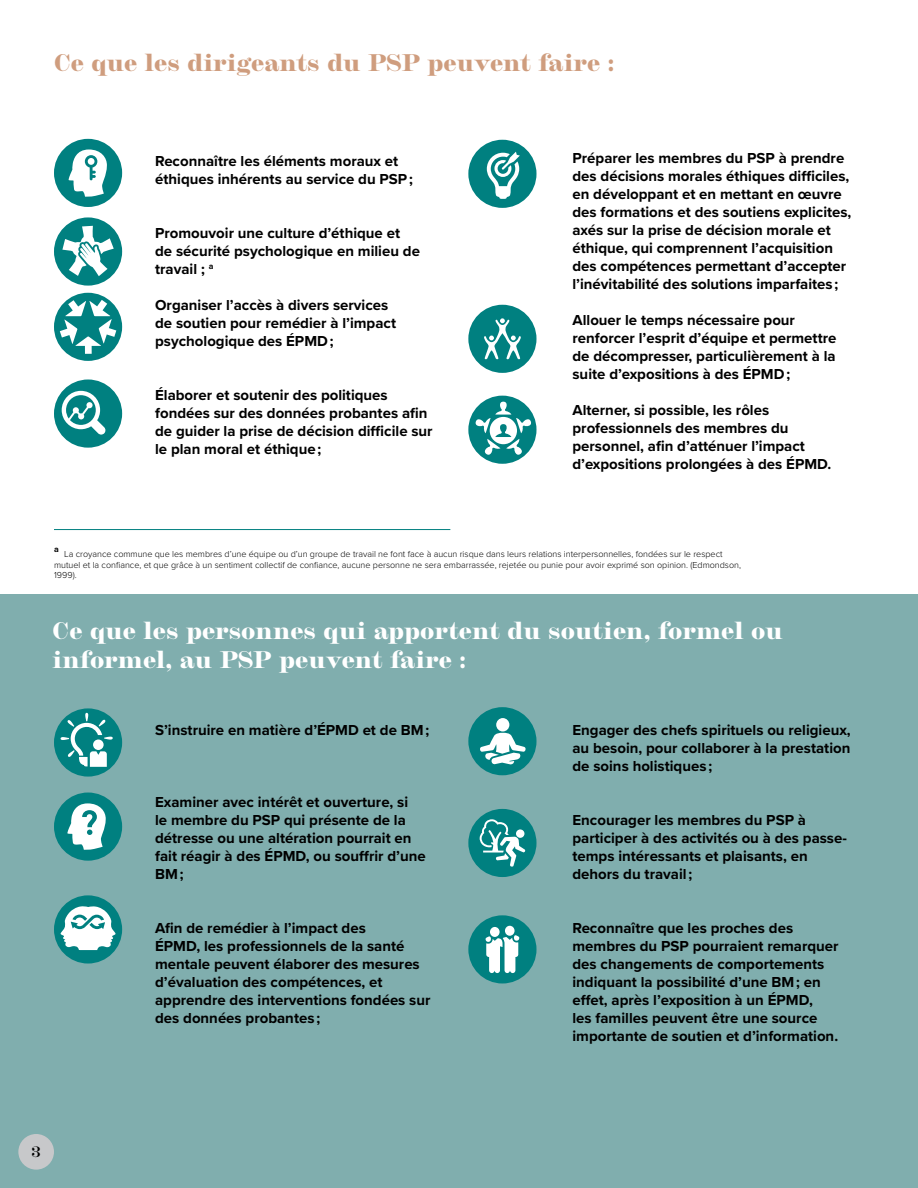
<style>
.page{position:relative;width:918px;height:1188px;background:#fff}
.page>*{position:absolute;margin:0;border:0;box-sizing:border-box;transform-origin:0 0}
.t1{font:900 24px/28.8px "Chapman";color:#fff}
.t2{font:900 24px "Chapman";color:#cf9d7e}
.t3{font:700 15px/18px "Proxima Nova";color:#000}
.t4{font:700 15px "Chapman";color:#000}
.t5{font:300 9px/10.8px "Proxima Nova";color:#000}
</style>
<div class="page">
<div style="left:0;top:594px;width:918px;height:594px;background:#80aeae"></div>
<hr style="left:54px;top:529px;width:396px;height:1px;background:#008080">
<div style="left:54px;top:217px;width:68px;height:69px;background:#008080;border-radius:50%"></div>
<svg style="left:62px;top:226px;width:52px;height:50px"></svg>
<div style="left:468px;top:305px;width:69px;height:68px;background:#008080;border-radius:50%"></div>
<svg style="left:484px;top:318px;width:37px;height:41px"></svg>
<div style="left:54px;top:139px;width:68px;height:68px;background:#008080;border-radius:50%"></div>
<svg style="left:69px;top:149px;width:38px;height:48px"></svg>
<div style="left:88px;top:158px;width:7px;height:7px;background:#fff;border-radius:50%"></div>
<div style="left:468px;top:140px;width:69px;height:68px;background:#008080;border-radius:50%"></div>
<svg style="left:487px;top:152px;width:33px;height:47px"></svg>
<div style="left:54px;top:379px;width:68px;height:69px;background:#008080;border-radius:50%"></div>
<svg style="left:62px;top:391px;width:44px;height:44px"></svg>
<div style="left:54px;top:293px;width:68px;height:68px;background:#008080;border-radius:50%"></div>
<svg style="left:60px;top:300px;width:56px;height:54px"></svg>
<div style="left:468px;top:396px;width:69px;height:68px;background:#008080;border-radius:50%"></div>
<svg style="left:474px;top:402px;width:58px;height:55px"></svg>
<div style="left:54px;top:793px;width:68px;height:68px;background:#008080;border-radius:50%"></div>
<svg style="left:67px;top:803px;width:39px;height:47px"></svg>
<div style="left:54px;top:708px;width:68px;height:69px;background:#008080;border-radius:50%"></div>
<svg style="left:61px;top:713px;width:52px;height:54px"></svg>
<div style="left:54px;top:895px;width:68px;height:69px;background:#008080;border-radius:50%"></div>
<svg style="left:61px;top:906px;width:55px;height:44px"></svg>
<div style="left:468px;top:707px;width:69px;height:68px;background:#008080;border-radius:50%"></div>
<div style="left:496px;top:718px;width:13px;height:13px;background:#fff;border-radius:50%"></div>
<svg style="left:480px;top:733px;width:46px;height:32px"></svg>
<div style="left:468px;top:809px;width:69px;height:68px;background:#008080;border-radius:50%"></div>
<svg style="left:480px;top:819px;width:46px;height:48px"></svg>
<div style="left:516px;top:829px;width:8px;height:9px;background:#fff;border-radius:50%"></div>
<div style="left:468px;top:915px;width:69px;height:68px;background:#008080;border-radius:50%"></div>
<div style="left:505px;top:926px;width:10px;height:10px;background:#fff;border-radius:50%"></div>
<div style="left:490px;top:927px;width:10px;height:10px;background:#fff;border-radius:50%"></div>
<svg style="left:485px;top:935px;width:35px;height:38px"></svg>
<div style="left:18px;top:1134px;width:36px;height:36px;background:#c7c8ca;border-radius:50%"></div>
<h1 class="t2" style="left:54px;top:45px;width:562px">Ce que les dirigeants du PSP peuvent faire :</h1>
<p class="t3" style="left:155px;top:151px;width:259px">Reconnaître les éléments moraux et éthiques inhérents au service du PSP ;</p>
<p class="t3" style="left:155px;top:223px;width:266px">Promouvoir une culture d’éthique et de sécurité psychologique en milieu de travail ; <sup>a</sup></p>
<p class="t3" style="left:155px;top:295px;width:242px">Organiser l’accès à divers services de soutien pour remédier à l’impact psychologique des ÉPMD ;</p>
<p class="t3" style="left:155px;top:385px;width:279px">Élaborer et soutenir des politiques fondées sur des données probantes afin de guider la prise de décision difficile sur le plan moral et éthique ;</p>
<p class="t3" style="left:573px;top:149px;width:280px">Préparer les membres du PSP à prendre des décisions morales éthiques difficiles, en développant et en mettant en œuvre des formations et des soutiens explicites, axés sur la prise de décision morale et éthique, qui comprennent l’acquisition des compétences permettant d’accepter l’inévitabilité des solutions imparfaites ;</p>
<p class="t3" style="left:573px;top:311px;width:265px">Allouer le temps nécessaire pour renforcer l’esprit d’équipe et permettre de décompresser, particulièrement à la suite d’expositions à des ÉPMD ;</p>
<p class="t3" style="left:573px;top:401px;width:260px">Alterner, si possible, les rôles professionnels des membres du personnel, afin d’atténuer l’impact d’expositions prolongées à des ÉPMD.</p>
<p class="t5" style="left:54px;top:548px;width:688px"><sup>a</sup> La croyance commune que les membres d’une équipe ou d’un groupe de travail ne font face à aucun risque dans leurs relations interpersonnelles, fondées sur le respect mutuel et la confiance, et que grâce à un sentiment collectif de confiance, aucune personne ne sera embarrassée, rejetée ou punie pour avoir exprimé son opinion. (Edmondson,<br>1999).</p>
<h1 class="t1" style="left:53px;top:614px;width:732px">Ce que les personnes qui apportent du soutien, formel ou informel, au PSP peuvent faire :</h1>
<p class="t3" style="left:155px;top:721px;width:276px">S’instruire en matière d’ÉPMD et de BM ;</p>
<p class="t3" style="left:155px;top:793px;width:272px">Examiner avec intérêt et ouverture, si<br>le membre du PSP qui présente de la détresse ou une altération pourrait en fait réagir à des ÉPMD, ou souffrir d’une<br>BM ;</p>
<p class="t3" style="left:155px;top:919px;width:277px">Afin de remédier à l’impact des<br>ÉPMD, les professionnels de la santé mentale peuvent élaborer des mesures d’évaluation des compétences, et apprendre des interventions fondées sur des données probantes ;</p>
<p class="t3" style="left:573px;top:721px;width:280px;text-align:justify">Engager des chefs spirituels ou religieux, au besoin, pour collaborer à la prestation de soins holistiques ;</p>
<p class="t3" style="left:573px;top:811px;width:276px">Encourager les membres du PSP à participer à des activités ou à des passe&shy;temps intéressants et plaisants, en dehors du travail ;</p>
<p class="t3" style="left:573px;top:919px;width:268px">Reconnaître que les proches des membres du PSP pourraient remarquer des changements de comportements indiquant la possibilité d’une BM ; en effet, après l’exposition à un ÉPMD,<br>les familles peuvent être une source importante de soutien et d’information.</p>
<p class="t4" style="left:32px;top:1140px;width:11px">3</p>
</div>
